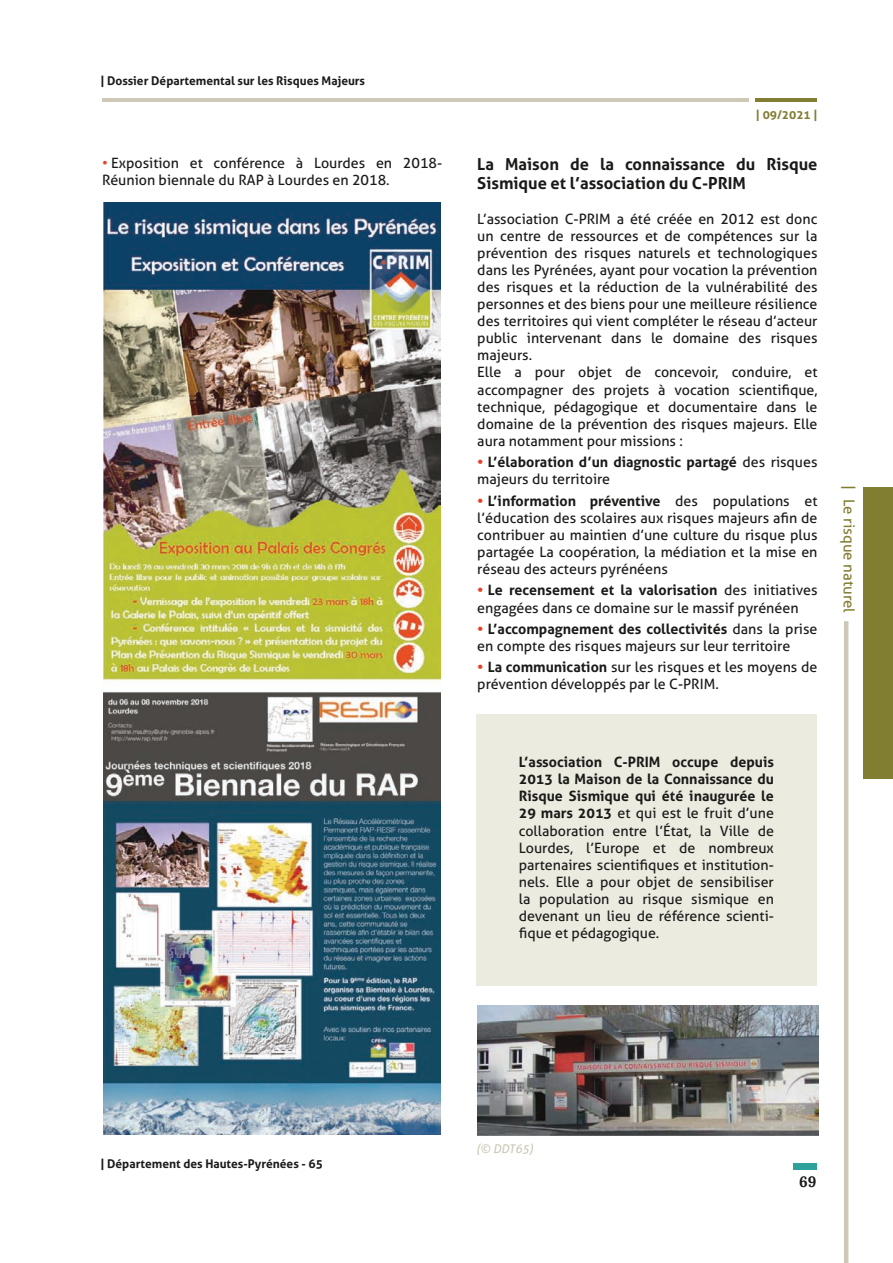
<style>
.page{position:relative;width:893px;height:1263px;background:#fff}
.page>*{position:absolute;margin:0;border:0;box-sizing:border-box;transform-origin:0 0}
.t1{font:700 16.5px/19.8px "Aller";color:#1a1a19}
.t2{font:15px "Aller";color:#817d31}
.t3{font:700 15px "Lora";color:#1a1a19}
.t4{font:14.25px/17.1px "Aller";color:#1a1a19}
.t5{font:700 14.25px/17.1px "Aller";color:#1a1a19}
.t6{font:700 12px "Aller";color:#1a1a19}
.t7{font:700 12px "Aller";color:#817d31}
.t8{font:italic 12px "Aller";color:#cec8b6}
.s1{color:#e73e24}
.s2{font-weight:400}
.s3{font-weight:700;color:#e73e24}
.s4{font-weight:700}
</style>
<div class="page">
<hr style="left:102px;top:98px;width:647px;height:3px;background:#cec8b6">
<div style="left:793px;top:1163px;width:23px;height:6px;background:#2ea19c"></div>
<div style="left:476px;top:714px;width:340px;height:272px;background:#ecebe0"></div>
<img style="left:477px;top:1006px;width:341px;height:129px">
<hr style="left:755px;top:98px;width:61px;height:3px;background:#817d31">
<hr style="left:844px;top:485px;width:4px;height:778px;background:#cec8b6">
<div style="left:843px;top:482px;width:9px;height:139px;background:#fff"></div>
<div style="left:864px;top:487px;width:29px;height:291px;background:#817d31"></div>
<img style="left:104px;top:202px;width:337px;height:933px">
<p class="t6" style="left:100px;top:74px;width:266px">| Dossier Départemental sur les Risques Majeurs</p>
<p class="t7" style="left:756px;top:107px;width:63px">| 09/2021 |</p>
<p class="t4" style="left:102px;top:154px;width:342px"><span class="s1">•</span> Exposition et conférence à Lourdes en 2018-<br>Réunion biennale du RAP à Lourdes en 2018.</p>
<p class="t1" style="left:477px;top:154px;width:342px">La Maison de la connaissance du Risque<br>Sismique et l’association du C-PRIM</p>
<p class="t4" style="left:477px;top:210px;width:342px">L’association C-PRIM a été créée en 2012 est donc un centre de ressources et de compétences sur la prévention des risques naturels et technologiques dans les Pyrénées, ayant pour vocation la prévention des risques et la réduction de la vulnérabilité des personnes et des biens pour une meilleure résilience des territoires qui vient compléter le réseau d’acteur public intervenant dans le domaine des risques majeurs.<br>Elle a pour objet de concevoir, conduire, et accompagner des projets à vocation scientifique, technique, pédagogique et documentaire dans le domaine de la prévention des risques majeurs. Elle aura notamment pour missions :</p>
<p class="t5" style="left:477px;top:453px;width:342px"><span class="s1">•</span> L’élaboration d’un diagnostic partagé <span class="s2">des risques majeurs du territoire</span></p>
<p class="t4" style="left:477px;top:492px;width:342px;text-align:justify"><span class="s3">•</span> <span class="s4">L’information préventive</span> des populations et l’éducation des scolaires aux risques majeurs afin de contribuer au maintien d’une culture du risque plus partagée La coopération, la médiation et la mise en réseau des acteurs pyrénéens</p>
<p class="t4" style="left:477px;top:582px;width:342px"><span class="s3">•</span> <span class="s4">Le recensement et la valorisation</span> des initiatives engagées dans ce domaine sur le massif pyrénéen</p>
<p class="t4" style="left:477px;top:620px;width:342px"><span class="s3">•</span> <span class="s4">L’accompagnement des collectivités</span> dans la prise en compte des risques majeurs sur leur territoire</p>
<p class="t4" style="left:477px;top:659px;width:342px"><span class="s3">•</span> <span class="s4">La communication</span> sur les risques et les moyens de prévention développés par le C-PRIM.</p>
<p class="t2" style="left:858px;top:485px;width:129px;rotate:90deg">| Le risque naturel</p>
<p class="t4" style="left:519px;top:753px;width:257px;text-align:justify"><span class="s4">L’association C-PRIM occupe depuis 2013 la Maison de la Connaissance du Risque Sismique qui été inaugurée le 29 mars 2013</span> et qui est le fruit d’une collaboration entre l’État, la Ville de Lourdes, l’Europe et de nombreux partenaires scientifiques et institution&shy;nels. Elle a pour objet de sensibiliser la population au risque sismique en devenant un lieu de référence scienti&shy;fique et pédagogique.</p>
<p class="t6" style="left:100px;top:1156px;width:224px">| Département des Hautes-Pyrénées - 65</p>
<p class="t8" style="left:476px;top:1141px;width:59px">(© DDT65)</p>
<p class="t3" style="left:799px;top:1168px;width:19px">69</p>
</div>
